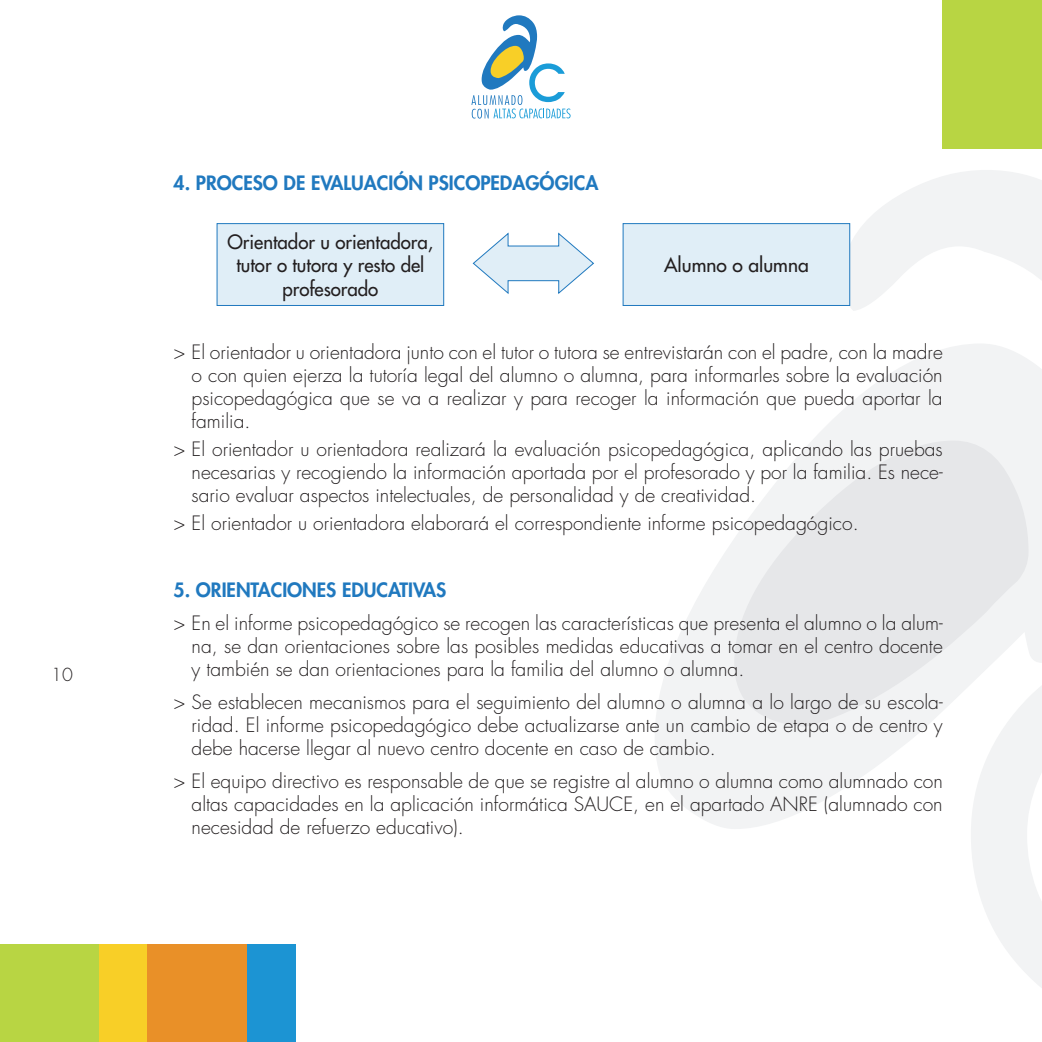
<style>
.page{position:relative;width:1042px;height:1042px;background:#fff}
.page>*{position:absolute;margin:0;border:0;box-sizing:border-box;transform-origin:0 0}
.t1{font:300 19.25px/23.1px "Futura Std";color:#231f20;text-align:justify}
.t2{font:500 19.25px/23.1px "Futura Std";color:#231f20;text-align:center}
.t3{font:800 19.25px "Futura Std";color:#2079bf}
.t4{font:300 17.5px "Futura Std";color:#231f20}
</style>
<div class="page">
<div style="left:943px;top:0;width:99px;height:149px;background:#b8d543"></div>
<div style="left:0;top:945px;width:99px;height:97px;background:#b8d543"></div>
<div style="left:99px;top:945px;width:49px;height:97px;background:#f8cf27"></div>
<div style="left:148px;top:945px;width:99px;height:97px;background:#e99028"></div>
<div style="left:247px;top:945px;width:49px;height:97px;background:#1c94d3"></div>
<svg style="left:471px;top:15px;width:99px;height:104px"></svg>
<svg style="left:655px;top:170px;width:386px;height:659px"></svg>
<svg style="left:971px;top:642px;width:70px;height:345px"></svg>
<svg style="left:734px;top:440px;width:294px;height:287px;fill:#e6e7e9"></svg>
<div style="left:217px;top:224px;width:227px;height:81px;background:#e0eef7"></div>
<div style="left:217px;top:223px;width:227px;height:83px;border:1px solid #2079bf"></div>
<div style="left:623px;top:224px;width:227px;height:81px;background:#e0eef7"></div>
<div style="left:623px;top:223px;width:227px;height:83px;border:1px solid #2079bf"></div>
<svg style="left:472px;top:232px;width:122px;height:62px"></svg>
<p class="t4" style="left:51px;top:664px;width:23px">10</p>
<p class="t3" style="left:174px;top:170px;width:426px">4. PROCESO DE EVALUACIÓN PSICOPEDAGÓGICA</p>
<p class="t2" style="left:227px;top:231px;width:207px">Orientador u orientadora, tutor o tutora y resto del profesorado</p>
<p class="t2" style="left:664px;top:254px;width:146px">Alumno o alumna</p>
<p class="t1" style="left:192px;top:341px;width:753px;text-indent:-18px">&gt; El orientador u orientadora junto con el tutor o tutora se entrevistarán con el padre, con la madre o con quien ejerza la tutoría legal del alumno o alumna, para informarles sobre la evaluación psicopedagógica que se va a realizar y para recoger la información que pueda aportar la familia.</p>
<p class="t1" style="left:192px;top:438px;width:753px;text-indent:-18px">&gt; El orientador u orientadora realizará la evaluación psicopedagógica, aplicando las pruebas necesarias y recogiendo la información aportada por el profesorado y por la familia. Es nece&shy;sario evaluar aspectos intelectuales, de personalidad y de creatividad.</p>
<p class="t1" style="left:174px;top:512px;width:686px">&gt; El orientador u orientadora elaborará el correspondiente informe psicopedagógico.</p>
<p class="t3" style="left:174px;top:577px;width:274px">5. ORIENTACIONES EDUCATIVAS</p>
<p class="t1" style="left:192px;top:611px;width:753px;text-indent:-18px">&gt; En el informe psicopedagógico se recogen las características que presenta el alumno o la alum&shy;na, se dan orientaciones sobre las posibles medidas educativas a tomar en el centro docente y también se dan orientaciones para la familia del alumno o alumna.</p>
<p class="t1" style="left:192px;top:691px;width:753px;text-indent:-18px">&gt; Se establecen mecanismos para el seguimiento del alumno o alumna a lo largo de su escola&shy;ridad. El informe psicopedagógico debe actualizarse ante un cambio de etapa o de centro y debe hacerse llegar al nuevo centro docente en caso de cambio.</p>
<p class="t1" style="left:192px;top:770px;width:753px;text-indent:-18px">&gt; El equipo directivo es responsable de que se registre al alumno o alumna como alumnado con altas capacidades en la aplicación informática SAUCE, en el apartado ANRE (alumnado con necesidad de refuerzo educativo).</p>
</div>
